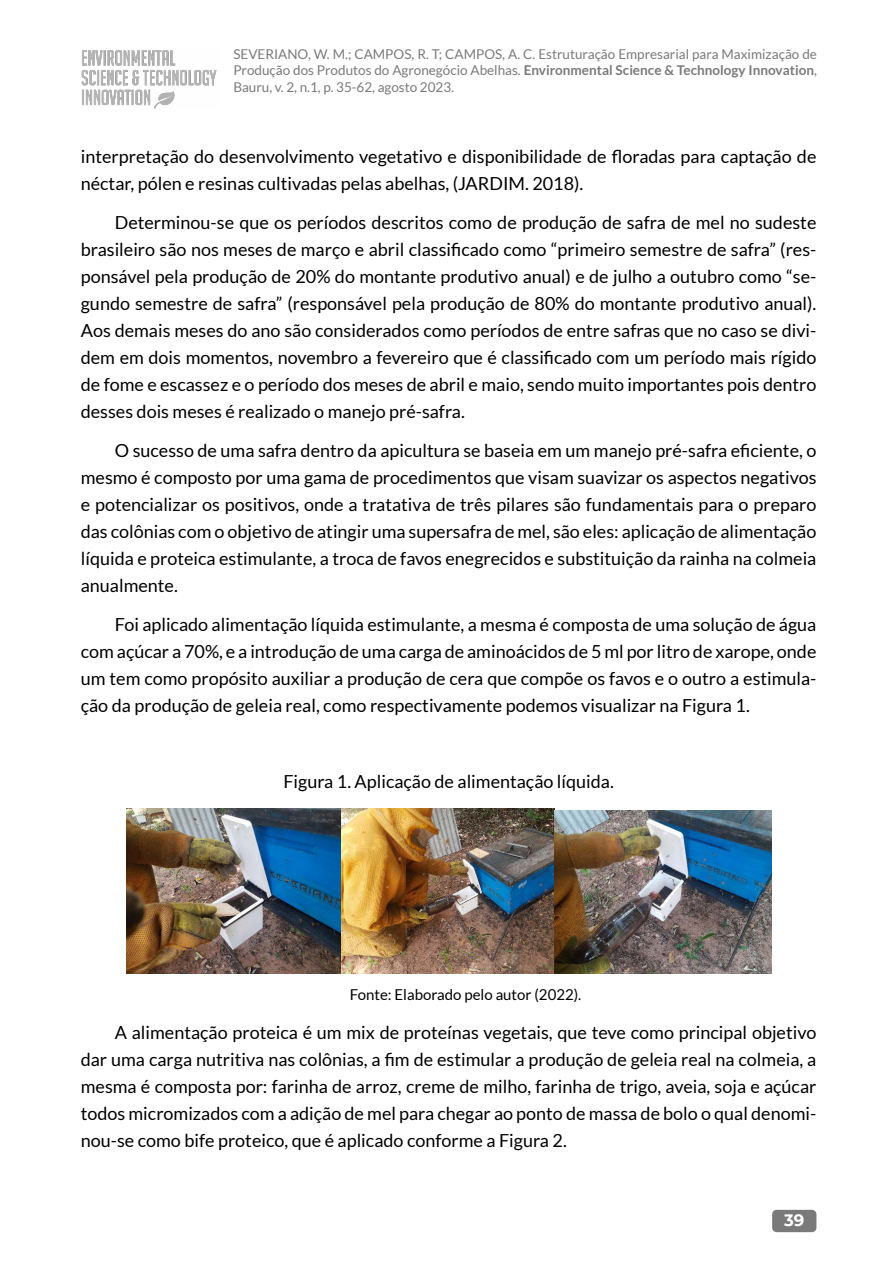
<style>
.page{position:relative;width:893px;height:1263px;background:#fff}
.page>*{position:absolute;margin:0;border:0;box-sizing:border-box;transform-origin:0 0}
.t1{font:18px/27px "Lato";color:#000;text-align:justify}
.t2{font:700 16.5px "Montserrat Alternates";color:#fff}
.t3{font:15px "Lato";color:#000}
.t4{font:13.5px/16.5px "Lato";color:#7a7a7a;text-align:justify}
.s1{font-weight:700}
</style>
<div class="page">
<img style="left:82px;top:50px;width:135px;height:58px">
<div style="left:772px;top:1210px;width:44px;height:22px;background:#7a7a7a;border-radius:4px"></div>
<img style="left:126px;top:808px;width:428px;height:165px">
<img style="left:554px;top:810px;width:217px;height:163px">
<p class="t4" style="left:233px;top:46px;width:585px">SEVERIANO, W. M.; CAMPOS, R. T; CAMPOS, A. C. Estruturação Empresarial para Maximização de Produção dos Produtos do Agronegócio Abelhas. <span class="s1">Environmental Science &amp; Technology Innovation</span>, Bauru, v. 2, n.1, p. 35-62, agosto 2023.</p>
<p class="t1" style="left:81px;top:143px;width:737px">interpretação do desenvolvimento vegetativo e disponibilidade de floradas para captação de néctar, pólen e resinas cultivadas pelas abelhas, (JARDIM. 2018).</p>
<p class="t1" style="left:81px;top:209px;width:737px;text-indent:34px">Determinou-se que os períodos descritos como de produção de safra de mel no sudeste brasileiro são nos meses de março e abril classificado como “primeiro semestre de safra” (res&shy;ponsável pela produção de 20% do montante produtivo anual) e de julho a outubro como “se&shy;gundo semestre de safra” (responsável pela produção de 80% do montante produtivo anual).<br>Aos demais meses do ano são considerados como períodos de entre safras que no caso se divi&shy;dem em dois momentos, novembro a fevereiro que é classificado com um período mais rígido de fome e escassez e o período dos meses de abril e maio, sendo muito importantes pois dentro desses dois meses é realizado o manejo pré-safra.</p>
<p class="t1" style="left:81px;top:437px;width:737px;text-indent:34px">O sucesso de uma safra dentro da apicultura se baseia em um manejo pré-safra eficiente, o mesmo é composto por uma gama de procedimentos que visam suavizar os aspectos negativos e potencializar os positivos, onde a tratativa de três pilares são fundamentais para o preparo das colônias com o objetivo de atingir uma supersafra de mel, são eles: aplicação de alimentação líquida e proteica estimulante, a troca de favos enegrecidos e substituição da rainha na colmeia anualmente.</p>
<p class="t1" style="left:81px;top:611px;width:737px;text-indent:34px">Foi aplicado alimentação líquida estimulante, a mesma é composta de uma solução de água com açúcar a 70%, e a introdução de uma carga de aminoácidos de 5 ml por litro de xarope, onde um tem como propósito auxiliar a produção de cera que compõe os favos e o outro a estimula&shy;ção da produção de geleia real, como respectivamente podemos visualizar na Figura 1.</p>
<p class="t1" style="left:283px;top:768px;width:332px">Figura 1. Aplicação de alimentação líquida.</p>
<p class="t3" style="left:350px;top:986px;width:233px">Fonte: Elaborado pelo autor (2022).</p>
<p class="t1" style="left:81px;top:1019px;width:737px;text-indent:34px">A alimentação proteica é um mix de proteínas vegetais, que teve como principal objetivo dar uma carga nutritiva nas colônias, a fim de estimular a produção de geleia real na colmeia, a mesma é composta por: farinha de arroz, creme de milho, farinha de trigo, aveia, soja e açúcar todos micromizados com a adição de mel para chegar ao ponto de massa de bolo o qual denomi&shy;nou-se como bife proteico, que é aplicado conforme a Figura 2.</p>
<p class="t2" style="left:784px;top:1208px;width:22px">39</p>
</div>
